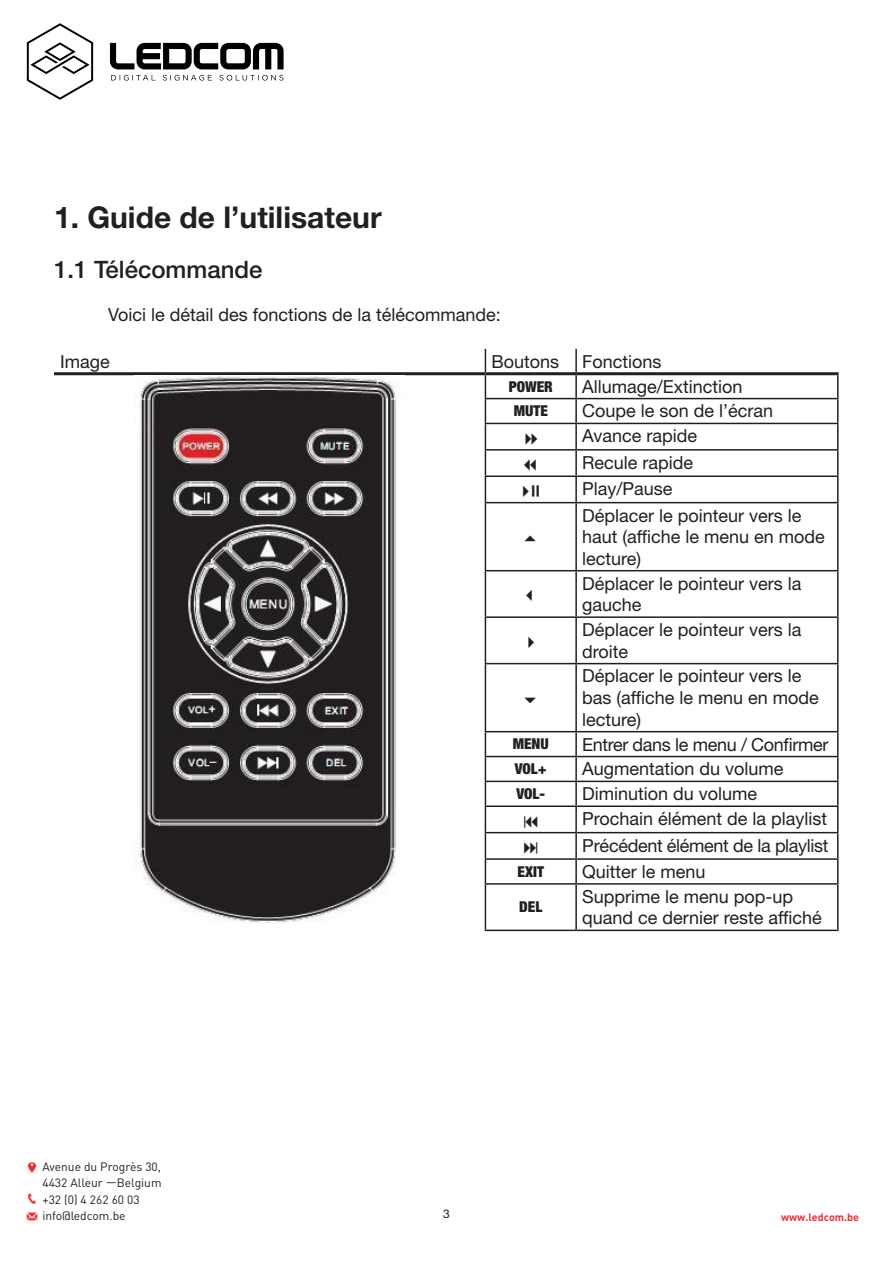
<style>
.page{position:relative;width:893px;height:1263px;background:#fff}
.page>*{position:absolute;margin:0;border:0;box-sizing:border-box;transform-origin:0 0}
.t1{font:700 30px "Helvetica Neue LT Std";color:#231f20}
.t2{font:500 24px "Helvetica Neue LT Std";color:#231f20}
.t3{font:18px/21.6px "Helvetica Neue LT Std";color:#231f20}
.t4{font:18px "Helvetica Neue LT Std";letter-spacing:-.02em;color:#231f20}
.t5{font:900 condensed 15px "Helvetica Neue LT Std";color:#231f20}
.t6{font:12px/16.5px "DIN Pro";color:#231f20}
.t7{font:12px "Helvetica Neue LT Std";color:#231f20}
.t8{font:700 10.8px "DIN Pro";color:#ee2d34}
</style>
<div class="page">
<svg style="left:111px;top:75px;width:44px;height:6px"></svg>
<svg style="left:163px;top:75px;width:49px;height:6px"></svg>
<svg style="left:219px;top:75px;width:64px;height:6px"></svg>
<svg style="left:110px;top:43px;width:174px;height:26px"></svg>
<svg style="left:27px;top:23px;width:66px;height:77px"></svg>
<hr style="left:575px;top:349px;width:2px;height:23px;background:#231f20">
<hr style="left:575px;top:375px;width:2px;height:23px;background:#231f20">
<hr style="left:485px;top:398px;width:91px;height:1px;background:#231f20">
<hr style="left:576px;top:398px;width:262px;height:1px;background:#231f20">
<hr style="left:575px;top:399px;width:2px;height:24px;background:#231f20">
<hr style="left:485px;top:423px;width:91px;height:1px;background:#231f20">
<hr style="left:576px;top:423px;width:262px;height:1px;background:#231f20">
<hr style="left:575px;top:424px;width:2px;height:25px;background:#231f20">
<hr style="left:485px;top:449px;width:91px;height:2px;background:#231f20">
<hr style="left:576px;top:449px;width:262px;height:2px;background:#231f20">
<hr style="left:575px;top:451px;width:2px;height:24px;background:#231f20">
<hr style="left:485px;top:475px;width:91px;height:2px;background:#231f20">
<svg style="left:485px;top:349px;width:1px;height:153px"></svg>
<hr style="left:576px;top:475px;width:262px;height:2px;background:#231f20">
<hr style="left:575px;top:477px;width:2px;height:25px;background:#231f20">
<svg style="left:837px;top:375px;width:1px;height:127px"></svg>
<hr style="left:485px;top:502px;width:91px;height:1px;background:#231f20">
<hr style="left:485px;top:503px;width:1px;height:67px;background:#231f20">
<hr style="left:576px;top:502px;width:262px;height:1px;background:#231f20">
<hr style="left:575px;top:503px;width:2px;height:67px;background:#231f20">
<hr style="left:837px;top:503px;width:1px;height:67px;background:#231f20">
<hr style="left:485px;top:570px;width:91px;height:1px;background:#231f20">
<hr style="left:485px;top:571px;width:1px;height:45px;background:#231f20">
<hr style="left:576px;top:570px;width:262px;height:1px;background:#231f20">
<hr style="left:575px;top:571px;width:2px;height:45px;background:#231f20">
<hr style="left:837px;top:571px;width:1px;height:45px;background:#231f20">
<hr style="left:485px;top:616px;width:91px;height:2px;background:#231f20">
<hr style="left:485px;top:618px;width:1px;height:45px;background:#231f20">
<hr style="left:576px;top:616px;width:262px;height:2px;background:#231f20">
<hr style="left:575px;top:618px;width:2px;height:45px;background:#231f20">
<hr style="left:837px;top:618px;width:1px;height:45px;background:#231f20">
<hr style="left:485px;top:663px;width:91px;height:1px;background:#231f20">
<hr style="left:485px;top:664px;width:1px;height:67px;background:#231f20">
<hr style="left:576px;top:663px;width:262px;height:1px;background:#231f20">
<hr style="left:575px;top:664px;width:2px;height:67px;background:#231f20">
<hr style="left:837px;top:664px;width:1px;height:67px;background:#231f20">
<hr style="left:485px;top:731px;width:91px;height:1px;background:#231f20">
<hr style="left:576px;top:731px;width:262px;height:1px;background:#231f20">
<hr style="left:575px;top:732px;width:2px;height:24px;background:#231f20">
<hr style="left:485px;top:756px;width:91px;height:1px;background:#231f20">
<hr style="left:576px;top:756px;width:262px;height:1px;background:#231f20">
<hr style="left:575px;top:757px;width:2px;height:24px;background:#231f20">
<hr style="left:485px;top:781px;width:91px;height:1px;background:#231f20">
<hr style="left:576px;top:781px;width:262px;height:1px;background:#231f20">
<hr style="left:575px;top:782px;width:2px;height:23px;background:#231f20">
<hr style="left:485px;top:805px;width:91px;height:2px;background:#231f20">
<hr style="left:576px;top:805px;width:262px;height:2px;background:#231f20">
<hr style="left:575px;top:807px;width:2px;height:25px;background:#231f20">
<hr style="left:485px;top:832px;width:91px;height:1px;background:#231f20">
<hr style="left:576px;top:832px;width:262px;height:1px;background:#231f20">
<hr style="left:575px;top:833px;width:2px;height:25px;background:#231f20">
<hr style="left:485px;top:858px;width:91px;height:2px;background:#231f20">
<svg style="left:485px;top:732px;width:1px;height:151px"></svg>
<hr style="left:576px;top:858px;width:262px;height:2px;background:#231f20">
<hr style="left:575px;top:860px;width:2px;height:23px;background:#231f20">
<svg style="left:837px;top:732px;width:1px;height:151px"></svg>
<hr style="left:485px;top:883px;width:91px;height:2px;background:#231f20">
<hr style="left:485px;top:885px;width:1px;height:44px;background:#231f20">
<hr style="left:576px;top:883px;width:262px;height:2px;background:#231f20">
<hr style="left:575px;top:885px;width:2px;height:44px;background:#231f20">
<hr style="left:837px;top:885px;width:1px;height:44px;background:#231f20">
<hr style="left:485px;top:929px;width:91px;height:2px;background:#231f20">
<hr style="left:576px;top:929px;width:262px;height:2px;background:#231f20">
<hr style="left:485px;top:372px;width:91px;height:3px;background:#231f20">
<hr style="left:576px;top:372px;width:262px;height:3px;background:#231f20">
<hr style="left:54px;top:372px;width:431px;height:3px;background:#231f20">
<img style="left:139px;top:375px;width:257px;height:548px">
<p class="t1" style="left:54px;top:198px;width:329px">1. Guide de l’utilisateur</p>
<p class="t2" style="left:54px;top:255px;width:210px">1.1 Télécommande</p>
<p class="t3" style="left:108px;top:304px;width:394px">Voici le détail des fonctions de la télécommande:</p>
<p class="t3" style="left:60px;top:350px;width:51px">Image</p>
<p class="t3" style="left:491px;top:350px;width:69px">Boutons</p>
<p class="t3" style="left:582px;top:350px;width:81px">Fonctions</p>
<p class="t5" style="left:509px;top:377px;width:46px">POWER</p>
<p class="t3" style="left:582px;top:375px;width:162px">Allumage/Extinction</p>
<p class="t5" style="left:514px;top:402px;width:36px">MUTE</p>
<p class="t3" style="left:582px;top:400px;width:193px">Coupe le son de l’écran</p>
<p class="t3" style="left:582px;top:425px;width:117px">Avance rapide</p>
<p class="t3" style="left:582px;top:451px;width:113px">Recule rapide</p>
<p class="t3" style="left:582px;top:478px;width:92px">Play/Pause</p>
<p class="t3" style="left:582px;top:504px;width:244px">Déplacer le pointeur vers le haut (affiche le menu en mode lecture)</p>
<p class="t3" style="left:582px;top:572px;width:221px">Déplacer le pointeur vers la gauche</p>
<p class="t3" style="left:582px;top:618px;width:221px">Déplacer le pointeur vers la droite</p>
<p class="t3" style="left:582px;top:665px;width:238px">Déplacer le pointeur vers le bas (affiche le menu en mode lecture)</p>
<p class="t5" style="left:513px;top:735px;width:38px">MENU</p>
<p class="t4" style="left:582px;top:733px;width:248px">Entrer dans le menu / Confirmer</p>
<p class="t5" style="left:515px;top:760px;width:34px">VOL+</p>
<p class="t3" style="left:582px;top:758px;width:203px">Augmentation du volume</p>
<p class="t5" style="left:516px;top:784px;width:30px">VOL-</p>
<p class="t3" style="left:582px;top:783px;width:177px">Diminution du volume</p>
<p class="t3" style="left:582px;top:808px;width:247px">Prochain élément de la playlist</p>
<p class="t4" style="left:582px;top:834px;width:248px">Précédent élément de la playlist</p>
<p class="t5" style="left:518px;top:862px;width:28px">EXIT</p>
<p class="t3" style="left:582px;top:860px;width:125px">Quitter le menu</p>
<p class="t5" style="left:519px;top:898px;width:25px">DEL</p>
<p class="t3" style="left:582px;top:885px;width:241px">Supprime le menu pop-up quand ce dernier reste affiché</p>
<p class="t6" style="left:42px;top:1158px;width:121px">Avenue du Progrès 30,<br>4432 Alleur —Belgium +32 (0) 4 262 60 03 info@ledcom.be</p>
<p class="t7" style="left:443px;top:1206px;width:8px">3</p>
<p class="t8" style="left:781px;top:1209px;width:80px">www.ledcom.be</p>
</div>
